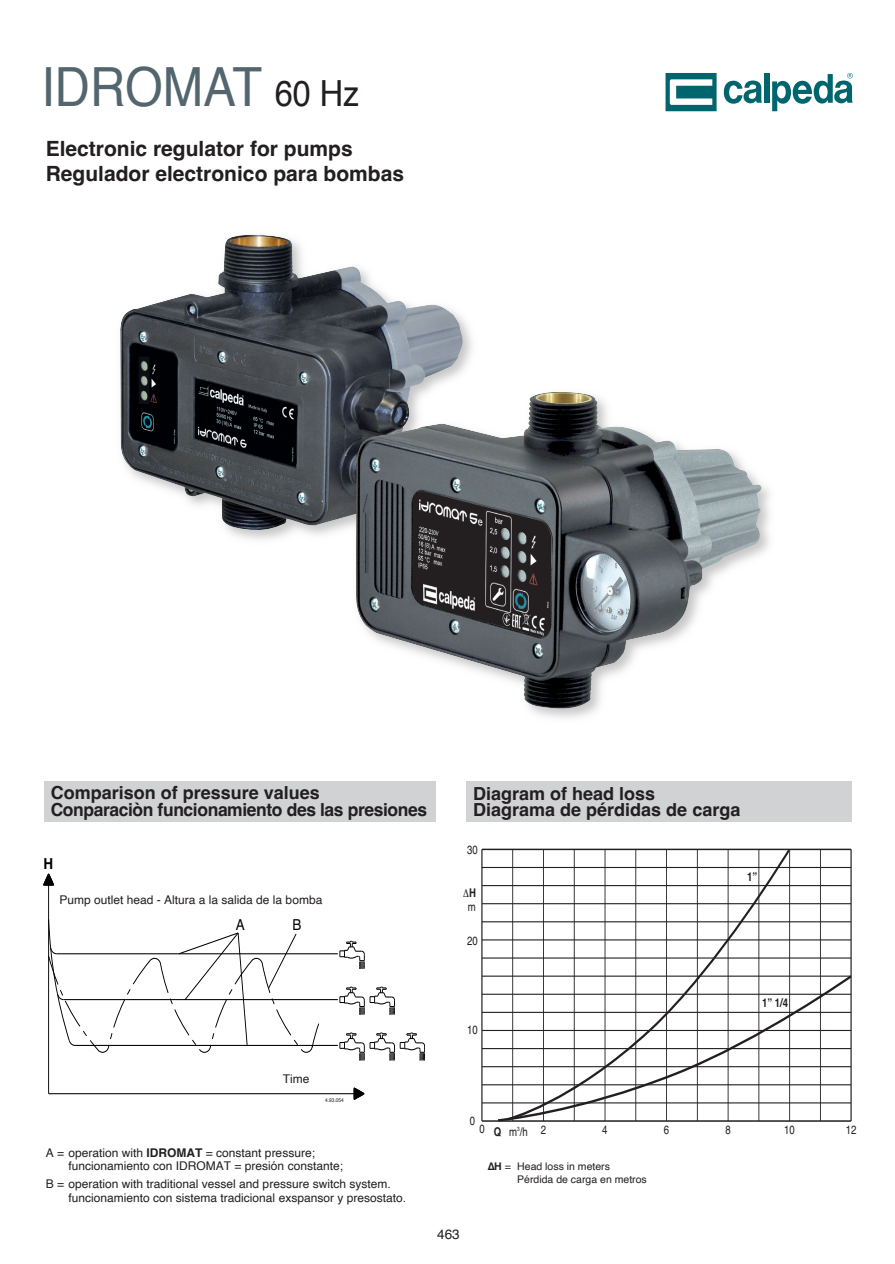
<style>
.page{position:relative;width:895px;height:1264px;background:#fff}
.page>*{position:absolute;margin:0;border:0;box-sizing:border-box;transform-origin:0 0}
.t1{font:54px "Helvetica";color:#53656e;scale:.9 1}
.t2{font:700 21px "Helvetica";color:#231f20}
.t3{font:700 18px "Helvetica";color:#231f20}
.t4{font:700 18px "Helvetica";letter-spacing:-.02em;color:#231f20}
.t5{font:15.15px "Helvetica";color:#000;scale:.89 1}
.t6{font:700 15.15px "Helvetica";color:#000;scale:.89 1}
.t7{font:13.5px "Helvetica";color:#231f20}
.t8{font:12px "Helvetica";color:#231f20}
.t9{font:12px "Helvetica";color:#231f20;scale:.8 1}
.t10{font:700 12px "Helvetica";color:#231f20;scale:.8 1}
.t11{font:10.5px "Helvetica";color:#231f20}
.t12{font:6px "Helvetica";color:#231f20;scale:.8 1}
.t13{font:5.4px "Helvetica";color:#231f20;scale:.89 1}
.s1{font-size:36px;color:#231f20}
.s2{font-weight:700}
</style>
<div class="page">
<div style="left:764px;top:73px;width:5px;height:30px;background:#00656d"></div>
<svg style="left:723px;top:80px;width:39px;height:24px"></svg>
<svg style="left:772px;top:73px;width:80px;height:38px"></svg>
<svg style="left:665px;top:73px;width:51px;height:38px"></svg>
<div style="left:44px;top:781px;width:391px;height:40px;background:#d1d2d4"></div>
<hr style="left:57px;top:953px;width:281px;height:1px;background:#000">
<hr style="left:64px;top:999px;width:274px;height:1px;background:#000">
<hr style="left:75px;top:1045px;width:263px;height:1px;background:#000">
<hr style="left:49px;top:1093px;width:305px;height:1px;background:#000">
<hr style="left:48px;top:885px;width:1px;height:208px;background:#000">
<svg style="left:43px;top:873px;width:11px;height:13px"></svg>
<svg style="left:353px;top:1087px;width:11px;height:13px"></svg>
<svg style="left:339px;top:986px;width:56px;height:29px"></svg>
<svg style="left:339px;top:940px;width:26px;height:29px"></svg>
<svg style="left:339px;top:1032px;width:86px;height:29px"></svg>
<svg style="left:48px;top:918px;width:271px;height:135px"></svg>
<div style="left:466px;top:782px;width:385px;height:40px;background:#d1d2d4"></div>
<hr style="left:481px;top:849px;width:1px;height:272px;background:#231f20">
<hr style="left:820px;top:849px;width:1px;height:272px;background:#231f20">
<hr style="left:850px;top:849px;width:1px;height:272px;background:#231f20">
<hr style="left:482px;top:1120px;width:369px;height:1px;background:#231f20">
<hr style="left:482px;top:1102px;width:369px;height:1px;background:#231f20">
<hr style="left:482px;top:1084px;width:369px;height:1px;background:#231f20">
<hr style="left:482px;top:1066px;width:369px;height:1px;background:#231f20">
<hr style="left:482px;top:1048px;width:369px;height:1px;background:#231f20">
<hr style="left:482px;top:1030px;width:369px;height:1px;background:#231f20">
<hr style="left:482px;top:1012px;width:369px;height:1px;background:#231f20">
<hr style="left:482px;top:994px;width:369px;height:1px;background:#231f20">
<hr style="left:482px;top:976px;width:369px;height:1px;background:#231f20">
<hr style="left:482px;top:958px;width:369px;height:1px;background:#231f20">
<hr style="left:482px;top:939px;width:369px;height:1px;background:#231f20">
<hr style="left:482px;top:921px;width:369px;height:1px;background:#231f20">
<hr style="left:482px;top:903px;width:369px;height:1px;background:#231f20">
<hr style="left:482px;top:885px;width:369px;height:1px;background:#231f20">
<hr style="left:482px;top:867px;width:369px;height:1px;background:#231f20">
<hr style="left:482px;top:849px;width:369px;height:1px;background:#231f20">
<svg style="left:496px;top:974px;width:356px;height:148px"></svg>
<svg style="left:505px;top:848px;width:286px;height:274px"></svg>
<img style="left:120px;top:234px;width:343px;height:297px">
<img style="left:294px;top:355px;width:476px;height:363px">
<img style="left:356px;top:391px;width:405px;height:318px">
<p class="t1" style="left:41px;top:64px;width:355px">IDROMAT <span class="s1">60 Hz</span></p>
<p class="t2" style="left:46px;top:139px;width:308px">Electronic regulator for pumps</p>
<p class="t2" style="left:46px;top:165px;width:360px">Regulador electronico para bombas</p>
<p class="t3" style="left:51px;top:785px;width:271px">Comparison of pressure values</p>
<p class="t4" style="left:51px;top:802px;width:378px">Conparaciòn funcionamiento des las presiones</p>
<p class="t6" style="left:43px;top:858px;width:12px">H</p>
<p class="t8" style="left:59px;top:895px;width:264px">Pump outlet head - Altura a la salida de la bomba</p>
<p class="t5" style="left:236px;top:919px;width:12px">A</p>
<p class="t5" style="left:292px;top:919px;width:12px">B</p>
<p class="t3" style="left:473px;top:786px;width:184px">Diagram of head loss</p>
<p class="t3" style="left:473px;top:802px;width:269px">Diagrama de pérdidas de carga</p>
<p class="t9" style="left:467px;top:845px;width:15px">30</p>
<p class="t10" style="left:469px;top:888px;width:10px">H</p>
<p class="t9" style="left:468px;top:903px;width:11px">m</p>
<p class="t9" style="left:467px;top:937px;width:15px">20</p>
<p class="t10" style="left:747px;top:872px;width:14px">1”</p>
<p class="t8" style="left:283px;top:1073px;width:28px">Time</p>
<p class="t13" style="left:325px;top:1098px;width:22px">4.93.054</p>
<p class="t8" style="left:46px;top:1147px;width:271px">A = operation with <span class="s2">IDROMAT</span> = constant pressure;</p>
<p class="t8" style="left:68px;top:1161px;width:276px">funcionamiento con IDROMAT = presión constante;</p>
<p class="t8" style="left:46px;top:1179px;width:346px">B = operation with traditional vessel and pressure switch system.</p>
<p class="t8" style="left:68px;top:1192px;width:339px">funcionamiento con sistema tradicional exspansor y presostato.</p>
<p class="t9" style="left:467px;top:1025px;width:15px">10</p>
<p class="t10" style="left:762px;top:999px;width:34px">1” 1/4</p>
<p class="t9" style="left:470px;top:1116px;width:8px">0</p>
<p class="t9" style="left:479px;top:1124px;width:8px">0</p>
<p class="t12" style="left:517px;top:1126px;width:5px">3</p>
<p class="t10" style="left:494px;top:1127px;width:11px">Q</p>
<p class="t9" style="left:541px;top:1125px;width:8px">2</p>
<p class="t9" style="left:602px;top:1125px;width:8px">4</p>
<p class="t9" style="left:664px;top:1125px;width:8px">6</p>
<p class="t9" style="left:725px;top:1125px;width:8px">8</p>
<p class="t9" style="left:784px;top:1125px;width:15px">10</p>
<p class="t9" style="left:845px;top:1125px;width:15px">12</p>
<p class="t9" style="left:509px;top:1127px;width:25px">m /h</p>
<p class="t11" style="left:488px;top:1162px;width:124px"><span class="s2">ΔH</span> = Head loss in meters</p>
<p class="t11" style="left:517px;top:1175px;width:131px">Pérdida de carga en metros</p>
<p class="t7" style="left:437px;top:1228px;width:24px">463</p>
</div>
